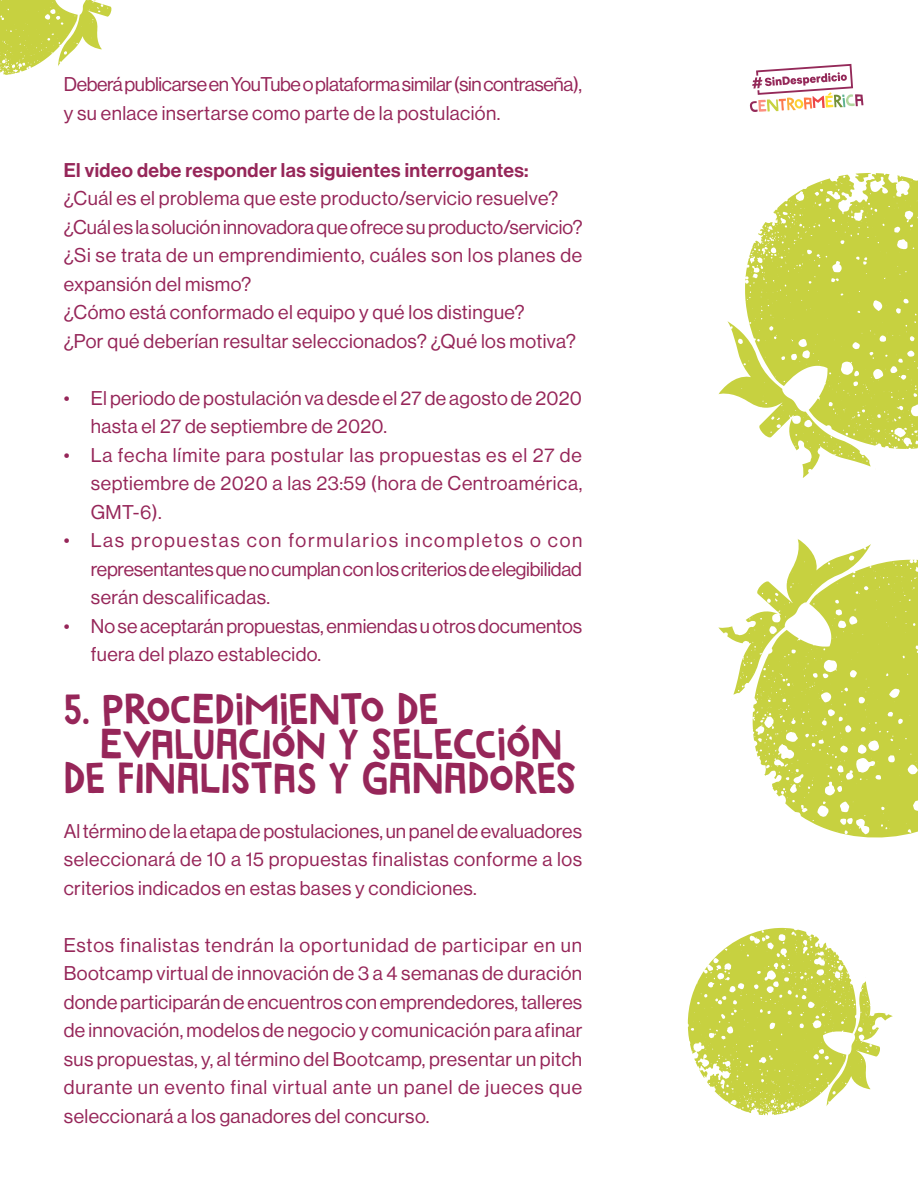
<style>
.page{position:relative;width:918px;height:1188px;background:#fff}
.page>*{position:absolute;margin:0;border:0;box-sizing:border-box;transform-origin:0 0}
.t1{font:45px "Marujo";letter-spacing:.02em;color:#962659}
.t2{font:19.5px/28.5px "Haas Grot Disp 55 Roman";letter-spacing:.02em;color:#962659;text-align:justify}
.t3{font:19.5px/28.5px "Haas Grot Disp 55 Roman";letter-spacing:-.02em;color:#962659}
.t4{font:19.5px/28.5px "Haas Grot Disp 55 Roman";color:#962659}
.t5{font:500 19.5px "Haas Grot Disp 65";letter-spacing:.02em;color:#962659}
</style>
<div class="page">
<svg style="left:750px;top:64px;width:113px;height:48px"></svg>
<svg style="left:745px;top:173px;width:173px;height:276px;fill:#c7d140"></svg>
<svg style="left:718px;top:321px;width:158px;height:157px"></svg>
<svg style="left:753px;top:560px;width:165px;height:278px;fill:#c7d140"></svg>
<svg style="left:718px;top:539px;width:153px;height:161px"></svg>
<svg style="left:688px;top:928px;width:205px;height:187px"></svg>
<svg style="left:0;top:0;width:112px;height:75px"></svg>
<p class="t3" style="left:64px;top:70px;width:520px">Deberá publicarse en YouTube o plataforma similar (sin contraseña), y su enlace insertarse como parte de la postulación.</p>
<p class="t5" style="left:64px;top:159px;width:466px">El video debe responder las siguientes interrogantes:</p>
<p class="t2" style="left:64px;top:184px;width:520px;text-align:left">¿Cuál es el problema que este producto/servicio resuelve? ¿Cuál es la solución innovadora que ofrece su producto/servicio? ¿Si se trata de un emprendimiento, cuáles son los planes de expansión del mismo?<br>¿Cómo está conformado el equipo y qué los distingue?<br>¿Por qué deberían resultar seleccionados? ¿Qué los motiva?</p>
<p class="t2" style="left:91px;top:384px;width:493px;text-indent:-27px">• El periodo de postulación va desde el 27 de agosto de 2020 hasta el 27 de septiembre de 2020.</p>
<p class="t2" style="left:91px;top:441px;width:493px;text-indent:-27px">• La fecha límite para postular las propuestas es el 27 de septiembre de 2020 a las 23:59 (hora de Centroamérica, GMT-6).</p>
<p class="t2" style="left:91px;top:526px;width:493px;text-indent:-27px">• Las propuestas con formularios incompletos o con representantes que no cumplan con los criterios de elegibilidad serán descalificadas.</p>
<p class="t4" style="left:91px;top:612px;width:493px;text-indent:-27px">• No se aceptarán propuestas, enmiendas u otros documentos fuera del plazo establecido.</p>
<h1 class="t1" style="left:64px;top:682px;width:238px">5. PROCEDIMIENT</h1>
<h1 class="t1" style="left:361px;top:682px;width:77px">O DE</h1>
<h1 class="t1" style="left:100px;top:717px;width:460px">EVALUACIÓN Y SELECCIÓN</h1>
<h1 class="t1" style="left:64px;top:752px;width:472px">DE FINALISTAS Y GANADORES</h1>
<p class="t2" style="left:64px;top:817px;width:520px">Al término de la etapa de postulaciones, un panel de evaluadores seleccionará de 10 a 15 propuestas finalistas conforme a los criterios indicados en estas bases y condiciones.</p>
<p class="t2" style="left:64px;top:931px;width:520px">Estos finalistas tendrán la oportunidad de participar en un Bootcamp virtual de innovación de 3 a 4 semanas de duración donde participarán de encuentros con emprendedores, talleres de innovación, modelos de negocio y comunicación para afinar sus propuestas, y, al término del Bootcamp, presentar un pitch durante un evento final virtual ante un panel de jueces que seleccionará a los ganadores del concurso.</p>
</div>
